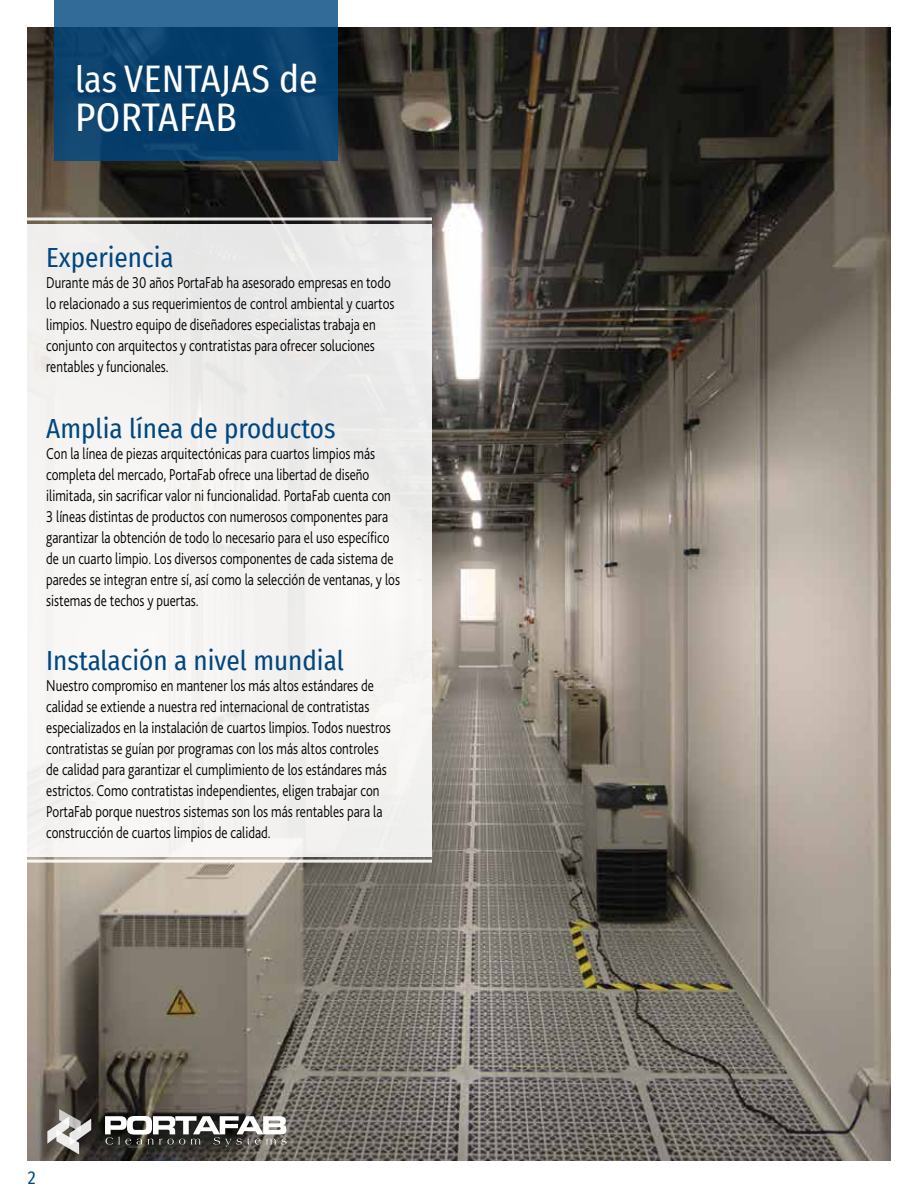
<style>
.page{position:relative;width:918px;height:1188px;background:#fff}
.page>*{position:absolute;margin:0;border:0;box-sizing:border-box;transform-origin:0 0}
.t1{font:39px "Fira Sans Condensed";letter-spacing:.01em;color:#fff}
.t2{font:37.5px "Fira Sans Condensed";letter-spacing:.01em;color:#fff}
.t3{font:27px "Fira Sans Condensed";color:#00467f}
.t4{font:18px "Fira Sans Condensed";color:#00467f}
.t5{font:300 16.5px/21px "Bliss 2";color:#000;scale:.8 1}
.s1{font-size:36px}
</style>
<div class="page">
<img style="left:27px;top:27px;width:864px;height:1134px">
<svg style="left:55px;top:0;width:283px;height:161px;background:#104773"></svg>
<svg style="left:105px;top:1116px;width:182px;height:31px"></svg>
<svg style="left:47px;top:1109px;width:44px;height:45px;background:#8d8a86"></svg>
<div style="left:0;top:224px;width:432px;height:632px;background:linear-gradient(to right,#f8f7f6,#eeedec)"></div>
<hr style="left:0;top:860px;width:432px;height:3px;background:#fff">
<hr style="left:0;top:218px;width:432px;height:2px;background:#fff">
<h2 class="t2" style="left:75px;top:51px;width:244px"><span class="s1">las</span> VENTAJAS de</h2>
<h1 class="t1" style="left:75px;top:88px;width:163px">PORTAFAB</h1>
<h3 class="t3" style="left:46px;top:237px;width:129px">Experiencia</h3>
<p class="t5" style="left:46px;top:271px;width:437px">Durante más de 30 años PortaFab ha asesorado empresas en todo lo relacionado a sus requerimientos de control ambiental y cuartos limpios. Nuestro equipo de diseñadores especialistas trabaja en conjunto con arquitectos y contratistas para ofrecer soluciones rentables y funcionales.</p>
<h3 class="t3" style="left:46px;top:408px;width:291px">Amplia línea de productos</h3>
<p class="t5" style="left:46px;top:442px;width:444px">Con la línea de piezas arquitectónicas para cuartos limpios más completa del mercado, PortaFab ofrece una libertad de diseño ilimitada, sin sacrificar valor ni funcionalidad. PortaFab cuenta con 3 líneas distintas de productos con numerosos componentes para garantizar la obtención de todo lo necesario para el uso específico de un cuarto limpio. Los diversos componentes de cada sistema de paredes se integran entre sí, así como la selección de ventanas, y los sistemas de techos y puertas.</p>
<h3 class="t3" style="left:46px;top:641px;width:299px">Instalación a nivel mundial</h3>
<p class="t5" style="left:46px;top:675px;width:432px">Nuestro compromiso en mantener los más altos estándares de calidad se extiende a nuestra red internacional de contratistas especializados en la instalación de cuartos limpios. Todos nuestros contratistas se guían por programas con los más altos controles de calidad para garantizar el cumplimiento de los estándares más estrictos. Como contratistas independientes, eligen trabajar con PortaFab porque nuestros sistemas son los más rentables para la construcción de cuartos limpios de calidad.</p>
<p class="t4" style="left:28px;top:1164px;width:9px">2</p>
</div>
